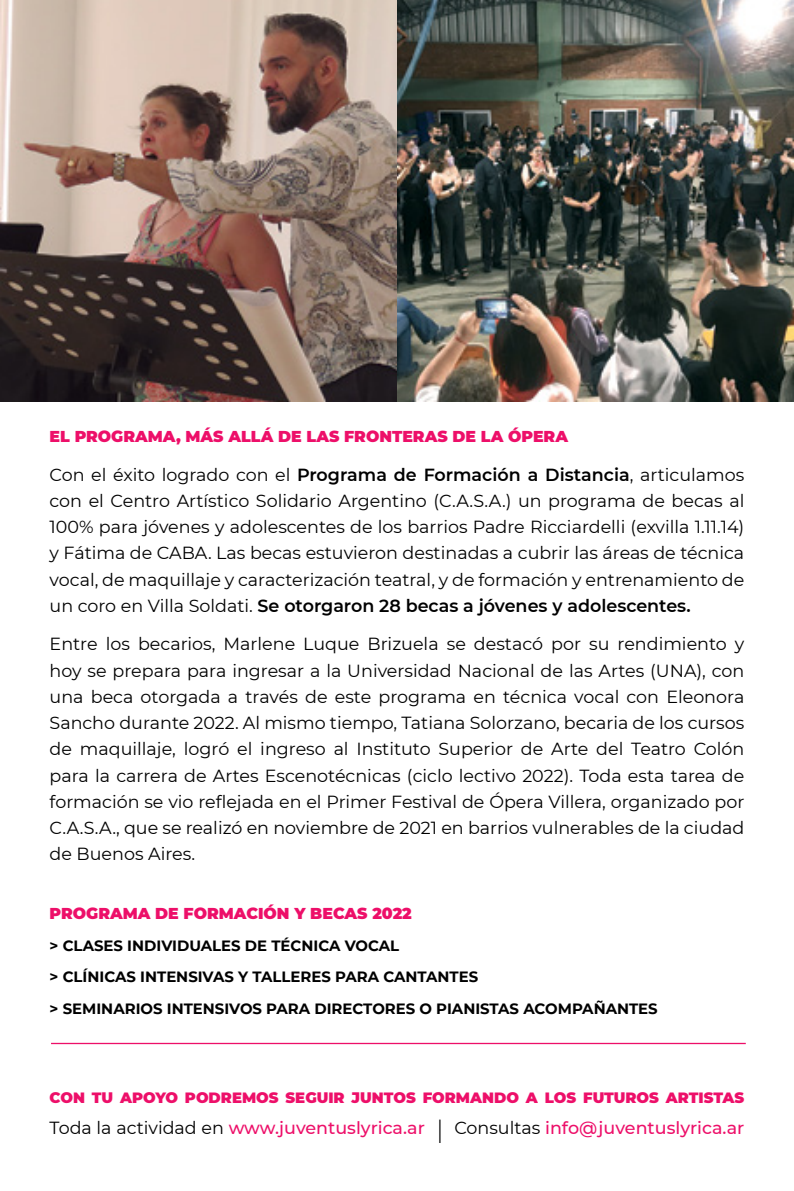
<style>
.page{position:relative;width:794px;height:1191px;background:#fff}
.page>*{position:absolute;margin:0;border:0;box-sizing:border-box;transform-origin:0 0}
.t1{font:17.5px/26.2px "Montserrat";color:#000;text-align:justify}
.t2{font:500 17.5px "Montserrat";color:#ed0f69}
.t3{font:900 15.75px "Montserrat";color:#ed0f69}
.t4{font:700 14.88px/31.5px "Montserrat";color:#000}
.t5{font:900 14.88px "Montserrat";color:#ed0f69}
.s1{font-weight:600}
.s2{font-weight:400;color:#000}
.s3{font-weight:300;font-size:24.5px;color:#000}
</style>
<div class="page">
<img style="left:0;top:0;width:794px;height:402px">
<img style="left:0;top:0;width:1px;height:216px">
<hr style="left:51px;top:1042px;width:695px;height:2px;background:#ed0f69">
<p class="t3" style="left:50px;top:424px;width:520px">EL PROGRAMA, MÁS ALLÁ DE LAS FRONTERAS DE LA ÓPERA</p>
<p class="t1" style="left:50px;top:460px;width:696px">Con el éxito logrado con el <span class="s1">Programa de Formación a Distancia</span>, articulamos con el Centro Artístico Solidario Argentino (C.A.S.A.) un programa de becas al 100% para jóvenes y adolescentes de los barrios Padre Ricciardelli (exvilla 1.11.14) y Fátima de CABA. Las becas estuvieron destinadas a cubrir las áreas de técnica vocal, de maquillaje y caracterización teatral, y de formación y entrenamiento de un coro en Villa Soldati. <span class="s1">Se otorgaron 28 becas a jóvenes y adolescentes.</span></p>
<p class="t1" style="left:50px;top:630px;width:696px">Entre los becarios, Marlene Luque Brizuela se destacó por su rendimiento y hoy se prepara para ingresar a la Universidad Nacional de las Artes (UNA), con una beca otorgada a través de este programa en técnica vocal con Eleonora Sancho durante 2022. Al mismo tiempo, Tatiana Solorzano, becaria de los cursos de maquillaje, logró el ingreso al Instituto Superior de Arte del Teatro Colón para la carrera de Artes Escenotécnicas (ciclo lectivo 2022). Toda esta tarea de formación se vio reflejada en el Primer Festival de Ópera Villera, organizado por C.A.S.A., que se realizó en noviembre de 2021 en barrios vulnerables de la ciudad de Buenos Aires.</p>
<p class="t3" style="left:50px;top:901px;width:364px">PROGRAMA DE FORMACIÓN Y BECAS 2022</p>
<p class="t4" style="left:50px;top:929px;width:609px">&gt; CLASES INDIVIDUALES DE TÉCNICA VOCAL<br>&gt; CLÍNICAS INTENSIVAS Y TALLERES PARA CANTANTES<br>&gt; SEMINARIOS INTENSIVOS PARA DIRECTORES O PIANISTAS ACOMPAÑANTES</p>
<p class="t5" style="left:50px;top:1086px;width:696px">CON TU APOYO PODREMOS SEGUIR JUNTOS FORMANDO A LOS FUTUROS ARTISTAS</p>
<p class="t2" style="left:50px;top:1116px;width:696px"><span class="s2">Toda la actividad en</span> www.juventuslyrica.ar <span class="s3">|</span> <span class="s2">Consultas</span> info@juventuslyrica.ar</p>
</div>
